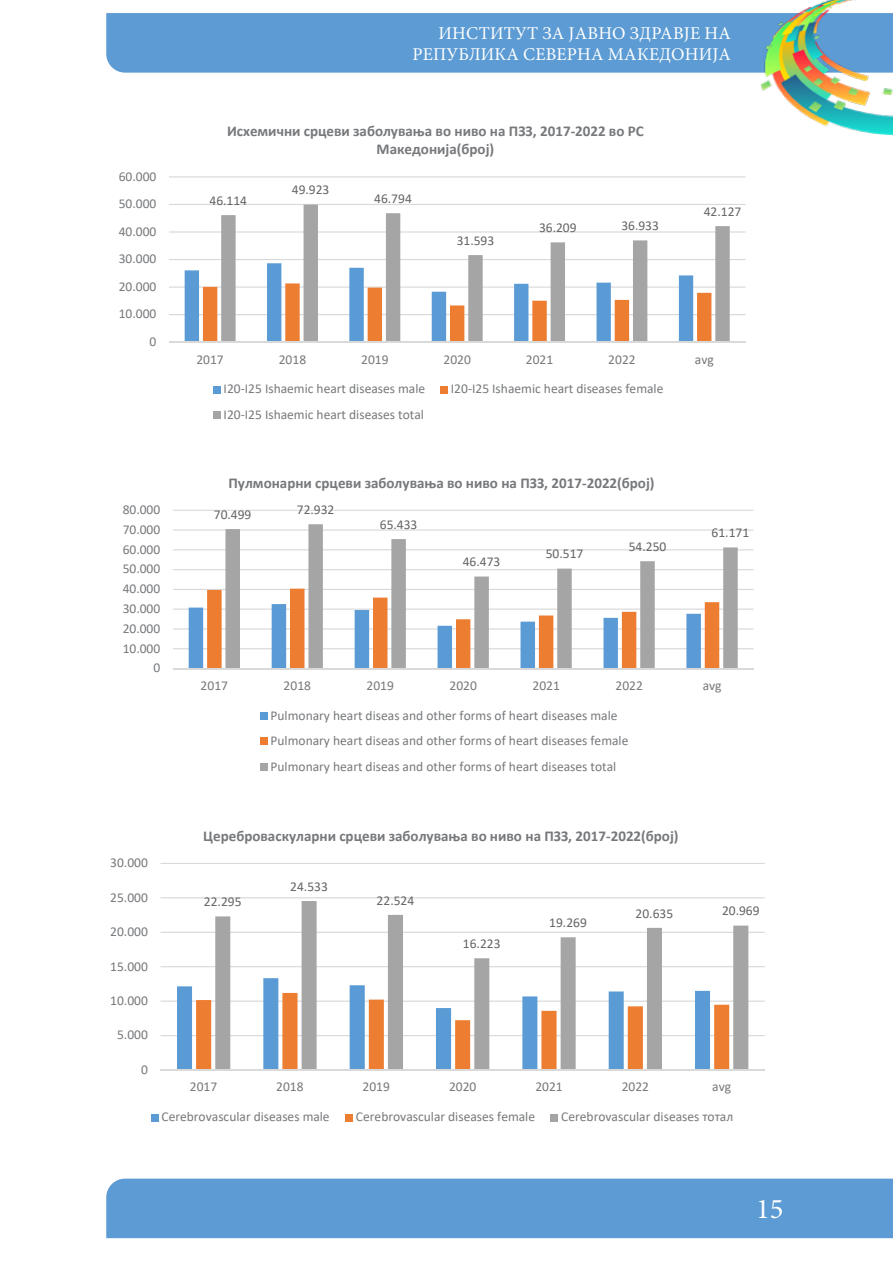
<style>
.page{position:relative;width:893px;height:1263px;background:#fff}
.page>*{position:absolute;margin:0;border:0;box-sizing:border-box;transform-origin:0 0}
.t1{font:28.5px "Minion Pro";color:#fff}
.t2{font:18px/21.6px "Minion Pro";letter-spacing:.01em;color:#fff;text-align:right}
.t3{font:700 15px/18.3px "Calibri";color:#76787b;text-align:center}
.t4{font:13.5px/25.3px "Calibri";color:#76787b}
.t5{font:13.5px "Calibri";color:#636466}
</style>
<div class="page">
<div style="left:106px;top:1178px;width:787px;height:61px;background:#5c9bd3"></div>
<div style="left:106px;top:13px;width:651px;height:60px;background:#5c9bd3"></div>
<img style="left:757px;top:0;width:136px;height:134px">
<div style="left:109px;top:110px;width:653px;height:324px;background:#fff"></div>
<hr style="left:169px;top:314px;width:576px;height:1px;background:#d9d9d9">
<hr style="left:169px;top:286px;width:576px;height:2px;background:#d9d9d9">
<hr style="left:169px;top:259px;width:576px;height:1px;background:#d9d9d9">
<hr style="left:169px;top:231px;width:576px;height:2px;background:#d9d9d9">
<hr style="left:169px;top:204px;width:576px;height:1px;background:#d9d9d9">
<hr style="left:169px;top:176px;width:576px;height:1px;background:#d9d9d9">
<svg style="left:185px;top:270px;width:36px;height:72px"></svg>
<svg style="left:221px;top:205px;width:509px;height:137px"></svg>
<hr style="left:169px;top:342px;width:576px;height:1px;background:#d9d9d9">
<div style="left:213px;top:386px;width:8px;height:7px;background:#5b9bd5"></div>
<div style="left:440px;top:386px;width:8px;height:7px;background:#ed7d31"></div>
<div style="left:213px;top:411px;width:8px;height:8px;background:#a5a5a5"></div>
<hr style="left:173px;top:648px;width:580px;height:1px;background:#d9d9d9">
<hr style="left:173px;top:628px;width:580px;height:1px;background:#d9d9d9">
<hr style="left:173px;top:608px;width:580px;height:2px;background:#d9d9d9">
<hr style="left:173px;top:589px;width:580px;height:1px;background:#d9d9d9">
<hr style="left:173px;top:569px;width:580px;height:1px;background:#d9d9d9">
<hr style="left:173px;top:549px;width:580px;height:1px;background:#d9d9d9">
<hr style="left:173px;top:529px;width:580px;height:2px;background:#d9d9d9">
<hr style="left:173px;top:510px;width:580px;height:1px;background:#d9d9d9">
<svg style="left:189px;top:590px;width:36px;height:78px"></svg>
<svg style="left:225px;top:524px;width:513px;height:144px"></svg>
<hr style="left:173px;top:668px;width:580px;height:1px;background:#d9d9d9">
<div style="left:260px;top:712px;width:7px;height:8px;background:#5b9bd5"></div>
<div style="left:260px;top:737px;width:7px;height:8px;background:#ed7d31"></div>
<div style="left:260px;top:763px;width:7px;height:7px;background:#a5a5a5"></div>
<hr style="left:161px;top:1035px;width:604px;height:1px;background:#d9d9d9">
<hr style="left:161px;top:1000px;width:604px;height:2px;background:#d9d9d9">
<hr style="left:161px;top:966px;width:604px;height:1px;background:#d9d9d9">
<hr style="left:161px;top:932px;width:604px;height:1px;background:#d9d9d9">
<hr style="left:161px;top:897px;width:604px;height:1px;background:#d9d9d9">
<hr style="left:161px;top:863px;width:604px;height:1px;background:#d9d9d9">
<svg style="left:177px;top:986px;width:19px;height:83px;fill:#5b9bd5"></svg>
<svg style="left:196px;top:1000px;width:19px;height:69px"></svg>
<svg style="left:215px;top:901px;width:533px;height:168px"></svg>
<hr style="left:161px;top:1069px;width:604px;height:1px;background:#d9d9d9">
<div style="left:151px;top:1114px;width:7px;height:7px;background:#5b9bd5"></div>
<div style="left:345px;top:1114px;width:8px;height:7px;background:#ed7d31"></div>
<div style="left:551px;top:1114px;width:7px;height:7px;background:#a5a5a5"></div>
<h2 class="t2" style="left:412px;top:22px;width:320px">ИНСТИТУТ ЗА ЈАВНО ЗДРАВЈЕ НА<br>РЕПУБЛИКА СЕВЕРНА МАКЕДОНИЈА</h2>
<p class="t4" style="left:119px;top:163px;width:39px">60.000</p>
<p class="t4" style="left:119px;top:191px;width:39px">50.000</p>
<p class="t4" style="left:119px;top:218px;width:39px">40.000</p>
<p class="t4" style="left:119px;top:246px;width:39px">30.000</p>
<p class="t4" style="left:119px;top:273px;width:39px">20.000</p>
<p class="t4" style="left:119px;top:301px;width:39px">10.000</p>
<p class="t4" style="left:150px;top:328px;width:8px">0</p>
<p class="t4" style="left:123px;top:497px;width:39px">80.000</p>
<p class="t4" style="left:123px;top:516px;width:39px">70.000</p>
<p class="t4" style="left:123px;top:536px;width:39px">60.000</p>
<p class="t4" style="left:123px;top:556px;width:39px">50.000</p>
<p class="t4" style="left:123px;top:576px;width:39px">40.000</p>
<p class="t4" style="left:123px;top:595px;width:39px">30.000</p>
<p class="t4" style="left:123px;top:615px;width:39px">20.000</p>
<p class="t4" style="left:123px;top:635px;width:39px">10.000</p>
<p class="t4" style="left:153px;top:655px;width:8px">0</p>
<p class="t4" style="left:110px;top:850px;width:39px">30.000</p>
<p class="t4" style="left:110px;top:884px;width:39px">25.000</p>
<p class="t4" style="left:110px;top:919px;width:39px">20.000</p>
<p class="t4" style="left:110px;top:953px;width:39px">15.000</p>
<p class="t4" style="left:110px;top:987px;width:39px">10.000</p>
<p class="t4" style="left:117px;top:1022px;width:32px">5.000</p>
<p class="t4" style="left:141px;top:1056px;width:8px">0</p>
<p class="t3" style="left:227px;top:121px;width:418px">Исхемични срцеви заболувања во ниво на ПЗЗ, 2017‐2022 во РС<br>Македонија(број)</p>
<p class="t5" style="left:209px;top:191px;width:39px">46.114</p>
<p class="t5" style="left:292px;top:180px;width:39px">49.923</p>
<p class="t5" style="left:374px;top:189px;width:39px">46.794</p>
<p class="t5" style="left:457px;top:231px;width:39px">31.593</p>
<p class="t5" style="left:539px;top:218px;width:39px">36.209</p>
<p class="t5" style="left:621px;top:216px;width:39px">36.933</p>
<p class="t5" style="left:704px;top:202px;width:39px">42.127</p>
<p class="t4" style="left:196px;top:346px;width:29px">2017</p>
<p class="t4" style="left:279px;top:346px;width:29px">2018</p>
<p class="t4" style="left:361px;top:346px;width:29px">2019</p>
<p class="t4" style="left:444px;top:346px;width:29px">2020</p>
<p class="t4" style="left:526px;top:346px;width:29px">2021</p>
<p class="t4" style="left:608px;top:346px;width:29px">2022</p>
<p class="t4" style="left:695px;top:346px;width:20px">avg</p>
<p class="t4" style="left:224px;top:376px;width:203px">I20‐I25 Ishaemic heart diseases male</p>
<p class="t4" style="left:451px;top:376px;width:214px">I20‐I25 Ishaemic heart diseases female</p>
<p class="t4" style="left:224px;top:401px;width:202px">I20‐I25 Ishaemic heart diseases total</p>
<p class="t3" style="left:228px;top:473px;width:427px">Пулмонарни срцеви заболувања во ниво на ПЗЗ, 2017‐2022(број)</p>
<p class="t5" style="left:214px;top:505px;width:39px">70.499</p>
<p class="t5" style="left:297px;top:500px;width:39px">72.932</p>
<p class="t5" style="left:380px;top:515px;width:39px">65.433</p>
<p class="t5" style="left:463px;top:552px;width:39px">46.473</p>
<p class="t5" style="left:546px;top:544px;width:39px">50.517</p>
<p class="t5" style="left:629px;top:537px;width:39px">54.250</p>
<p class="t5" style="left:712px;top:523px;width:39px">61.171</p>
<p class="t4" style="left:201px;top:672px;width:29px">2017</p>
<p class="t4" style="left:284px;top:672px;width:29px">2018</p>
<p class="t4" style="left:367px;top:672px;width:29px">2019</p>
<p class="t4" style="left:450px;top:672px;width:29px">2020</p>
<p class="t4" style="left:533px;top:672px;width:29px">2021</p>
<p class="t4" style="left:615px;top:672px;width:29px">2022</p>
<p class="t4" style="left:703px;top:672px;width:20px">avg</p>
<p class="t4" style="left:271px;top:702px;width:359px">Pulmonary heart diseas and other forms of heart diseases male<br>Pulmonary heart diseas and other forms of heart diseases female<br>Pulmonary heart diseas and other forms of heart diseases total</p>
<p class="t3" style="left:203px;top:826px;width:477px">Цереброваскуларни срцеви заболувања во ниво на ПЗЗ, 2017‐2022(број)</p>
<p class="t5" style="left:204px;top:892px;width:39px">22.295</p>
<p class="t5" style="left:290px;top:877px;width:39px">24.533</p>
<p class="t5" style="left:377px;top:891px;width:39px">22.524</p>
<p class="t5" style="left:463px;top:934px;width:39px">16.223</p>
<p class="t5" style="left:549px;top:913px;width:39px">19.269</p>
<p class="t5" style="left:636px;top:904px;width:39px">20.635</p>
<p class="t5" style="left:722px;top:901px;width:39px">20.969</p>
<p class="t4" style="left:190px;top:1074px;width:29px">2017</p>
<p class="t4" style="left:276px;top:1074px;width:29px">2018</p>
<p class="t4" style="left:363px;top:1074px;width:29px">2019</p>
<p class="t4" style="left:449px;top:1074px;width:29px">2020</p>
<p class="t4" style="left:535px;top:1074px;width:29px">2021</p>
<p class="t4" style="left:622px;top:1074px;width:29px">2022</p>
<p class="t4" style="left:712px;top:1074px;width:20px">avg</p>
<p class="t4" style="left:161px;top:1104px;width:170px">Cerebrovascular diseases male</p>
<p class="t4" style="left:356px;top:1104px;width:181px">Cerebrovascular diseases female</p>
<p class="t4" style="left:561px;top:1104px;width:174px">Cerebrovascular diseases тотал</p>
<h1 class="t1" style="left:756px;top:1190px;width:29px">15</h1>
</div>
